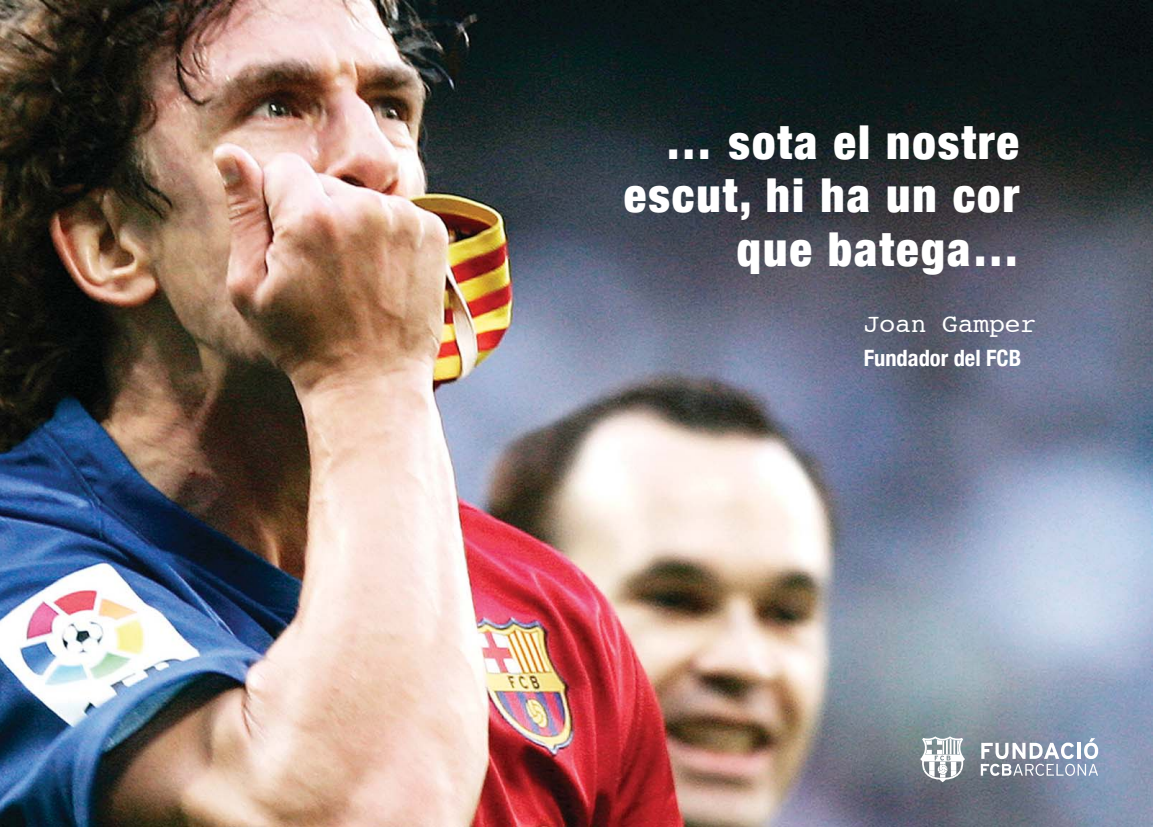
<style>
.page{position:relative;width:1154px;height:827px;background:#fff}
.page>*{position:absolute;margin:0;border:0;box-sizing:border-box;transform-origin:0 0}
.t1{font:900 condensed 46.65px/53.4px "Helvetica Neue";letter-spacing:.04em;color:#fff;text-align:right}
.t2{font:26.1px "Courier";color:#fff}
.t3{font:700 condensed 22.5px "Helvetica Neue";color:#fff}
</style>
<div class="page">
<img style="left:0;top:1px;width:1152px;height:825px">
<svg style="left:980px;top:738px;width:118px;height:37px"></svg>
<svg style="left:920px;top:736px;width:45px;height:46px"></svg>
<p class="t1" style="left:624px;top:115px;width:397px">… sota el nostre escut, hi ha un cor que batega…</p>
<p class="t2" style="left:863px;top:312px;width:174px">Joan Gamper</p>
<p class="t3" style="left:863px;top:345px;width:159px">Fundador del FCB</p>
</div>
